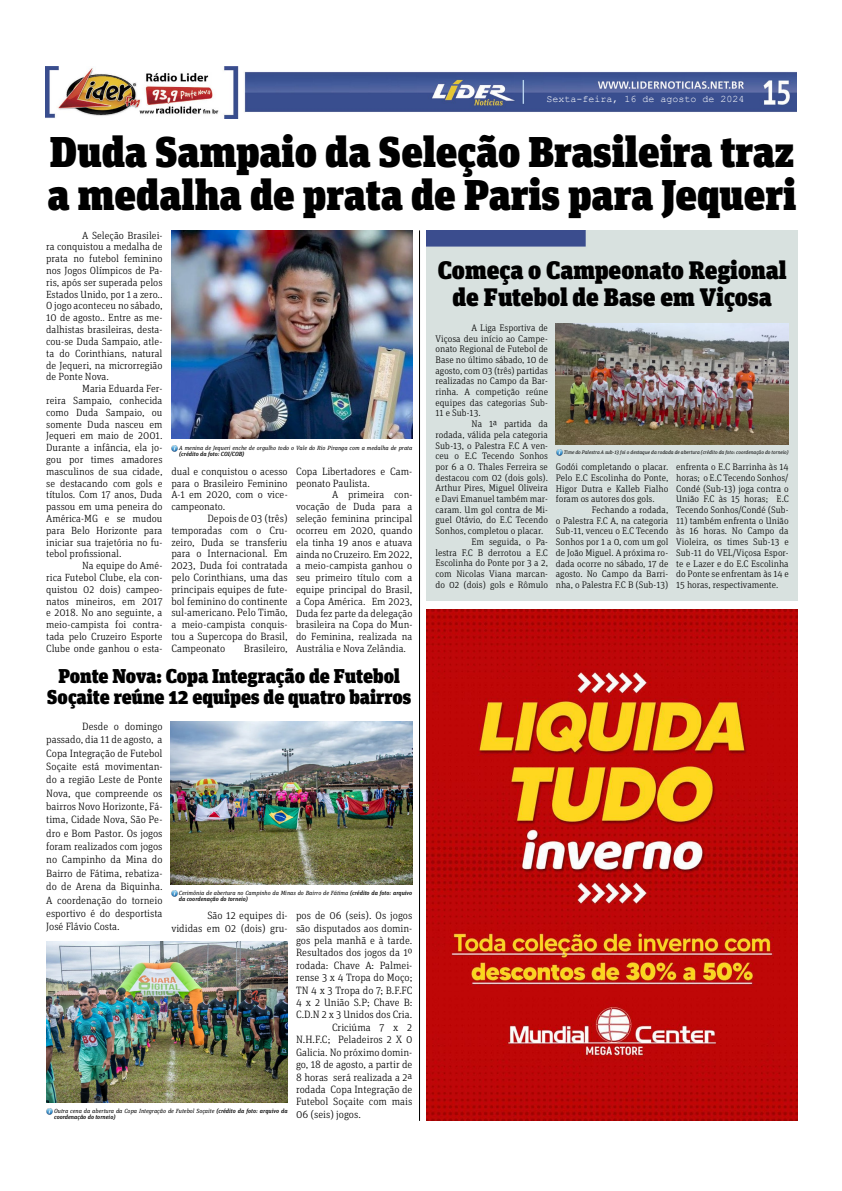
<style>
.page{position:relative;width:842px;height:1191px;background:#fff}
.page>*{position:absolute;margin:0;border:0;box-sizing:border-box;transform-origin:0 0}
.t1{font:900 43px/43px "Unit Slab Pro";color:#000}
.t2{font:900 25.3px/27px "Unit Slab Pro";color:#000;text-align:center}
.t3{font:900 20px/21px "Unit Slab Pro";color:#000;text-align:center}
.t4{font:300 10.6px/13.3px "Unit Slab Pro";color:#000;text-align:justify}
.t5{font:300 10.4px/11.8px "Unit Slab Pro";color:#000;text-align:justify}
.t6{font:10px "Courier New";color:#fff}
.t7{font:300 9.5px/10.7px "Unit Slab Pro";color:#000;text-align:justify}
.t8{font:italic 6px/6px "Unit Slab Pro";color:#000}
.t9{font:italic 500 6px "Unit Slab Pro";letter-spacing:-.005em;color:#000}
.t10{font:italic 5.2px "Unit Slab Pro";color:#000}
.s1{font-weight:500}
</style>
<div class="page">
<img style="left:45px;top:66px;width:752px;height:52px">
<img style="left:427px;top:610px;width:370px;height:510px">
<hr style="left:419px;top:230px;width:1px;height:890px;background:#000">
<div style="left:427px;top:230px;width:370px;height:370px;background:#d8e1df"></div>
<img style="left:556px;top:323px;width:233px;height:121px">
<svg style="left:556px;top:450px;width:6px;height:6px"></svg>
<svg style="left:172px;top:445px;width:6px;height:6px"></svg>
<svg style="left:171px;top:890px;width:6px;height:6px"></svg>
<svg style="left:46px;top:1108px;width:7px;height:6px"></svg>
<img style="left:171px;top:721px;width:241px;height:163px">
<img style="left:46px;top:941px;width:242px;height:161px">
<img style="left:171px;top:230px;width:241px;height:209px">
<p class="t6" style="left:547px;top:93px;width:200px">Sexta-feira, 16 de agosto de 2024</p>
<h1 class="t1" style="left:48px;top:128px;width:750px">Duda Sampaio da Seleção Brasileira traz a medalha de prata de Paris para Jequeri</h1>
<p class="t5" style="left:46px;top:229px;width:118px;text-indent:36px">A Seleção Brasilei&shy;ra conquistou a medalha de prata no futebol feminino nos Jogos Olímpicos de Pa&shy;ris, após ser superada pelos Estados Unido, por 1 a zero..<br>O jogo aconteceu no sábado, 10 de agosto.. Entre as me&shy;dalhistas brasileiras, desta&shy;cou-se Duda Sampaio, atle&shy;ta do Corinthians, natural de Jequeri, na microrregião de Ponte Nova.</p>
<p class="t5" style="left:46px;top:382px;width:118px;text-indent:36px">Maria Eduarda Fer&shy;reira Sampaio, conhecida como Duda Sampaio, ou somente Duda nasceu em Jequeri em maio de 2001.<br>Durante a infância, ela jo&shy;gou por times amadores masculinos de sua cidade, se destacando com gols e títulos. Com 17 anos, Duda passou em uma peneira do América-MG e se mudou para Belo Horizonte para iniciar sua trajetória no fu&shy;tebol profissional.</p>
<p class="t5" style="left:46px;top:559px;width:118px;text-indent:36px">Na equipe do Amé&shy;rica Futebol Clube, ela con&shy;quistou 02 dois) campeo&shy;natos mineiros, em 2017 e 2018. No ano seguinte, a meio-campista foi contra&shy;tada pelo Cruzeiro Esporte Clube onde ganhou o esta-</p>
<p class="t8" style="left:179px;top:445px;width:235px">A menina de Jequeri enche de orgulho todo o Vale do Rio Piranga com a medalha de prata</p>
<p class="t9" style="left:179px;top:450px;width:67px">(crédito da foto: COI/COB)</p>
<p class="t5" style="left:171px;top:465px;width:118px">dual e conquistou o acesso para o Brasileiro Feminino A-1 em 2020, com o vice&shy;campeonato.</p>
<p class="t4" style="left:171px;top:512px;width:118px;line-height:11.8px;text-indent:36px">Depois de 03 (três) temporadas com o Cru&shy;zeiro, Duda se transferiu para o Internacional. Em 2023, Duda foi contratada pelo Corinthians, uma das principais equipes de fute&shy;bol feminino do continente sul-americano. Pelo Timão, a meio-campista conquis&shy;tou a Supercopa do Brasil, Campeonato</p>
<p class="t4" style="left:244px;top:641px;width:45px">Brasileiro,</p>
<p class="t4" style="left:296px;top:465px;width:118px;line-height:11.8px">Copa Libertadores e Cam&shy;peonato Paulista.</p>
<p class="t5" style="left:296px;top:488px;width:118px;text-indent:36px">A primeira con&shy;vocação de Duda para a seleção feminina principal ocorreu em 2020, quando ela tinha 19 anos e atuava ainda no Cruzeiro. Em 2022, a meio-campista ganhou o seu primeiro título com a equipe principal do Brasil, a Copa América. Em 2023, Duda fez parte da delegação brasileira na Copa do Mun&shy;do Feminina, realizada na Austrália e Nova Zelândia.</p>
<h3 class="t3" style="left:47px;top:664px;width:366px">Ponte Nova: Copa Integração de Futebol<br>Soçaite reúne 12 equipes de quatro bairros</h3>
<p class="t4" style="left:46px;top:719px;width:118px;text-indent:36px">Desde o domingo passado, dia 11 de agosto, a Copa Integração de Futebol Soçaite está movimentan&shy;do a região Leste de Ponte Nova, que compreende os bairros Novo Horizonte, Fá&shy;tima, Cidade Nova, São Pe&shy;dro e Bom Pastor. Os jogos foram realizados com jogos no Campinho da Mina do Bairro de Fátima, rebatiza&shy;do de Arena da Biquinha.<br>A coordenação do torneio esportivo é do desportista José Flávio Costa.</p>
<p class="t8" style="left:179px;top:890px;width:235px">Cerimônia de abertura no Campinho da Minas do Bairro de Fátima <span class="s1">(crédito da foto: arquivo da coordenação do torneio)</span></p>
<p class="t4" style="left:296px;top:908px;width:118px">pos de 06 (seis). Os jogos</p>
<p class="t4" style="left:296px;top:921px;width:118px">são disputados aos domin-</p>
<p class="t4" style="left:296px;top:933px;width:118px">gos pela manhã e à tarde.</p>
<p class="t4" style="left:296px;top:945px;width:118px">Resultados dos jogos da 1⁰</p>
<p class="t4" style="left:296px;top:958px;width:118px">rodada: Chave A: Palmei-</p>
<p class="t4" style="left:296px;top:970px;width:118px">rense 3 x 4 Tropa do Moço;</p>
<p class="t4" style="left:296px;top:983px;width:118px">TN 4 x 3 Tropa do 7; B.F.FC</p>
<p class="t4" style="left:296px;top:995px;width:118px">4 x 2 União S.P; Chave B:</p>
<p class="t4" style="left:296px;top:1007px;width:118px">C.D.N 2 x 3 Unidos dos Cria.</p>
<p class="t4" style="left:332px;top:1020px;width:82px">Criciúma 7 x 2</p>
<p class="t4" style="left:296px;top:1032px;width:118px">N.H.F.C; Peladeiros 2 X 0</p>
<p class="t4" style="left:296px;top:1045px;width:118px">Galicia. No próximo domin-</p>
<p class="t4" style="left:296px;top:1057px;width:118px">go, 18 de agosto, a partir de</p>
<p class="t4" style="left:296px;top:1069px;width:118px">8 horas será realizada a 2ª</p>
<p class="t4" style="left:296px;top:1082px;width:118px">rodada Copa Integração de</p>
<p class="t4" style="left:296px;top:1094px;width:118px">Futebol Soçaite com mais</p>
<p class="t4" style="left:296px;top:1107px;width:66px">06 (seis) jogos.</p>
<p class="t4" style="left:171px;top:909px;width:118px;line-height:12.8px;text-align:right">São 12 equipes di-<br>vididas em 02 (dois) gru-</p>
<p class="t8" style="left:54px;top:1108px;width:235px">Outra cena da abertura da Copa Integração de Futebol Soçaite <span class="s1">(crédito da foto: arquivo da coordenação do torneio)</span></p>
<h2 class="t2" style="left:438px;top:255px;width:350px">Começa o Campeonato Regional de Futebol de Base em Viçosa</h2>
<p class="t7" style="left:436px;top:322px;width:114px;text-indent:36px">A Liga Esportiva de Viçosa deu início ao Campe&shy;onato Regional de Futebol de Base no último sábado, 10 de agosto, com 03 (três) partidas realizadas no Campo da Bar&shy;rinha. A competição reúne equipes das categorias Sub-11 e Sub-13.</p>
<p class="t7" style="left:471px;top:418px;width:78px">Na 1ª partida da</p>
<p class="t7" style="left:436px;top:429px;width:114px">rodada, válida pela categoria</p>
<p class="t7" style="left:436px;top:439px;width:114px">Sub-13, o Palestra F.C A ven-</p>
<p class="t7" style="left:436px;top:450px;width:114px">ceu o E.C Tecendo Sonhos</p>
<p class="t7" style="left:436px;top:461px;width:114px">por 6 a 0. Thales Ferreira se</p>
<p class="t7" style="left:436px;top:472px;width:114px">destacou com 02 (dois gols).</p>
<p class="t7" style="left:436px;top:482px;width:114px">Arthur Pires, Miguel Oliveira</p>
<p class="t7" style="left:436px;top:493px;width:114px">e Davi Emanuel também mar-</p>
<p class="t7" style="left:436px;top:504px;width:114px">caram. Um gol contra de Mi-</p>
<p class="t7" style="left:436px;top:514px;width:114px">guel Otávio, do E.C Tecendo</p>
<p class="t7" style="left:436px;top:525px;width:109px">Sonhos, completou o placar.</p>
<p class="t7" style="left:471px;top:536px;width:78px">Em seguida, o Pa-</p>
<p class="t7" style="left:436px;top:546px;width:114px">lestra F.C B derrotou a E.C</p>
<p class="t7" style="left:436px;top:557px;width:114px">Escolinha do Ponte por 3 a 2,</p>
<p class="t7" style="left:436px;top:568px;width:114px">com Nicolas Viana marcan-</p>
<p class="t7" style="left:436px;top:578px;width:114px">do 02 (dois) gols e Rômulo</p>
<p class="t10" style="left:564px;top:448px;width:226px">Time do Palestra A sub-13 foi o destaque da rodada de abertura (crédito da foto: coordenação do torneio)</p>
<p class="t7" style="left:556px;top:461px;width:114px">Godói completando o placar.<br>Pelo E.C Escolinha do Ponte, Higor Dutra e Kalleb Fialho foram os autores dos gols.</p>
<p class="t7" style="left:556px;top:504px;width:114px;text-indent:36px">Fechando a rodada, o Palestra F.C A, na categoria Sub-11, venceu o E.C Tecendo Sonhos por 1 a 0, com um gol de João Miguel. A próxima ro&shy;dada ocorre no sábado, 17 de agosto. No Campo da Barri&shy;nha, o Palestra F.C B (Sub-13)</p>
<p class="t7" style="left:676px;top:461px;width:114px">enfrenta o E.C Barrinha às 14 horas; o E.C Tecendo Sonhos/ Condé (Sub-13) joga contra o União F.C às 15 horas; E.C Tecendo Sonhos/Condé (Sub-</p>
<p class="t7" style="left:676px;top:515px;width:114px">11) também enfrenta o União às 16 horas. No Campo da Violeira, os times Sub-13 e Sub-11 do VEL/Viçosa Espor&shy;te e Lazer e do E.C Escolinha do Ponte se enfrentam às 14 e 15 horas, respectivamente.</p>
</div>
